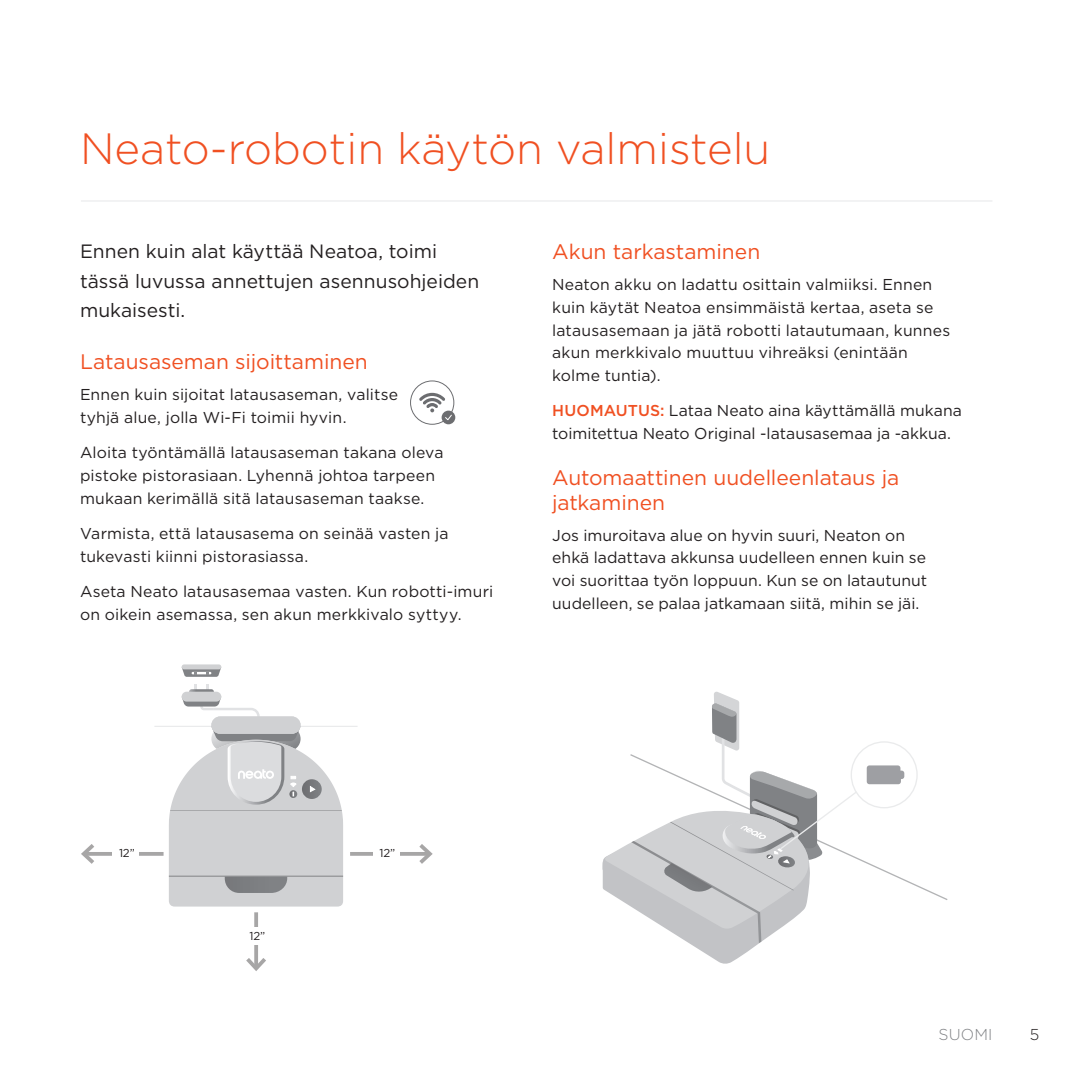
<style>
.page{position:relative;width:1071px;height:1071px;background:#fff}
.page>*{position:absolute;margin:0;border:0;box-sizing:border-box;transform-origin:0 0}
.t1{font:300 43.75px "Gotham";color:#f05022}
.t2{font:21px/25.2px "Gotham";letter-spacing:-.005em;color:#f05022}
.t3{font:19.25px/29.8px "Gotham";color:#231f20}
.t4{font:15.75px/22.8px "Gotham";letter-spacing:.005em;color:#231f20}
.t5{font:300 15.75px "Gotham";letter-spacing:.01em;color:#808285}
.t6{font:300 15.75px "Gotham";color:#231f20}
.t7{font:11.55px "Gotham";color:#231f20}
.s1{font-weight:500;color:#f05022}
</style>
<div class="page">
<svg style="left:858px;top:754px;width:90px;height:146px"></svg>
<svg style="left:867px;top:765px;width:37px;height:19px"></svg>
<div style="left:851px;top:741px;width:67px;height:67px;border:1px solid #eaebec;border-radius:50%"></div>
<svg style="left:603px;top:691px;width:255px;height:273px"></svg>
<div style="left:182px;top:664px;width:39px;height:5px;background:#d0d1d3;border-radius:2px"></div>
<hr style="left:154px;top:726px;width:204px;height:1px;background:#eaebec">
<svg style="left:182px;top:668px;width:39px;height:9px"></svg>
<svg style="left:168px;top:684px;width:176px;height:223px"></svg>
<svg style="left:350px;top:852px;width:65px;height:4px"></svg>
<svg style="left:415px;top:844px;width:18px;height:20px"></svg>
<svg style="left:98px;top:852px;width:66px;height:4px"></svg>
<svg style="left:81px;top:844px;width:17px;height:20px"></svg>
<svg style="left:254px;top:912px;width:4px;height:42px"></svg>
<svg style="left:246px;top:954px;width:20px;height:17px"></svg>
<div style="left:112px;top:845px;width:27px;height:15px;background:#fff"></div>
<div style="left:243px;top:927px;width:26px;height:18px;background:#fff"></div>
<div style="left:373px;top:845px;width:26px;height:15px;background:#fff"></div>
<div style="left:410px;top:381px;width:44px;height:44px;border:1px solid #6c6d70;border-radius:50%"></div>
<div style="left:442px;top:411px;width:13px;height:13px;background:#6c6d70;border-radius:50%"></div>
<svg style="left:419px;top:393px;width:34px;height:28px"></svg>
<hr style="left:81px;top:201px;width:911px;height:1px;background:#e6e7e9">
<h1 class="t1" style="left:80px;top:120px;width:692px">Neato-robotin käytön valmistelu</h1>
<p class="t3" style="left:80px;top:236px;width:401px">Ennen kuin alat käyttää Neatoa, toimi tässä luvussa annettujen asennusohjeiden mukaisesti.</p>
<h2 class="t2" style="left:80px;top:349px;width:289px">Latausaseman sijoittaminen</h2>
<p class="t4" style="left:80px;top:383px;width:320px">Ennen kuin sijoitat latausaseman, valitse tyhjä alue, jolla Wi-Fi toimii hyvin.</p>
<p class="t4" style="left:80px;top:441px;width:365px">Aloita työntämällä latausaseman takana oleva pistoke pistorasiaan. Lyhennä johtoa tarpeen mukaan kerimällä sitä latausaseman taakse.</p>
<p class="t4" style="left:80px;top:522px;width:370px">Varmista, että latausasema on seinää vasten ja tukevasti kiinni pistorasiassa.</p>
<p class="t4" style="left:80px;top:580px;width:415px">Aseta Neato latausasemaa vasten. Kun robotti-imuri on oikein asemassa, sen akun merkkivalo syttyy.</p>
<h2 class="t2" style="left:552px;top:239px;width:210px">Akun tarkastaminen</h2>
<p class="t4" style="left:552px;top:273px;width:400px">Neaton akku on ladattu osittain valmiiksi. Ennen kuin käytät Neatoa ensimmäistä kertaa, aseta se latausasemaan ja jätä robotti latautumaan, kunnes akun merkkivalo muuttuu vihreäksi (enintään kolme tuntia).</p>
<p class="t4" style="left:552px;top:399px;width:411px"><span class="s1">HUOMAUTUS:</span> Lataa Neato aina käyttämällä mukana toimitettua Neato Original -latausasemaa ja -akkua.</p>
<h2 class="t2" style="left:552px;top:464px;width:349px">Automaattinen uudelleenlataus ja jatkaminen</h2>
<p class="t4" style="left:552px;top:523px;width:376px">Jos imuroitava alue on hyvin suuri, Neaton on ehkä ladattava akkunsa uudelleen ennen kuin se voi suorittaa työn loppuun. Kun se on latautunut uudelleen, se palaa jatkamaan siitä, mihin se jäi.</p>
<p class="t7" style="left:119px;top:846px;width:17px">12”</p>
<p class="t7" style="left:250px;top:929px;width:17px">12”</p>
<p class="t7" style="left:380px;top:846px;width:17px">12”</p>
<p class="t5" style="left:939px;top:1024px;width:56px">SUOMI</p>
<p class="t6" style="left:1030px;top:1024px;width:11px">5</p>
</div>
